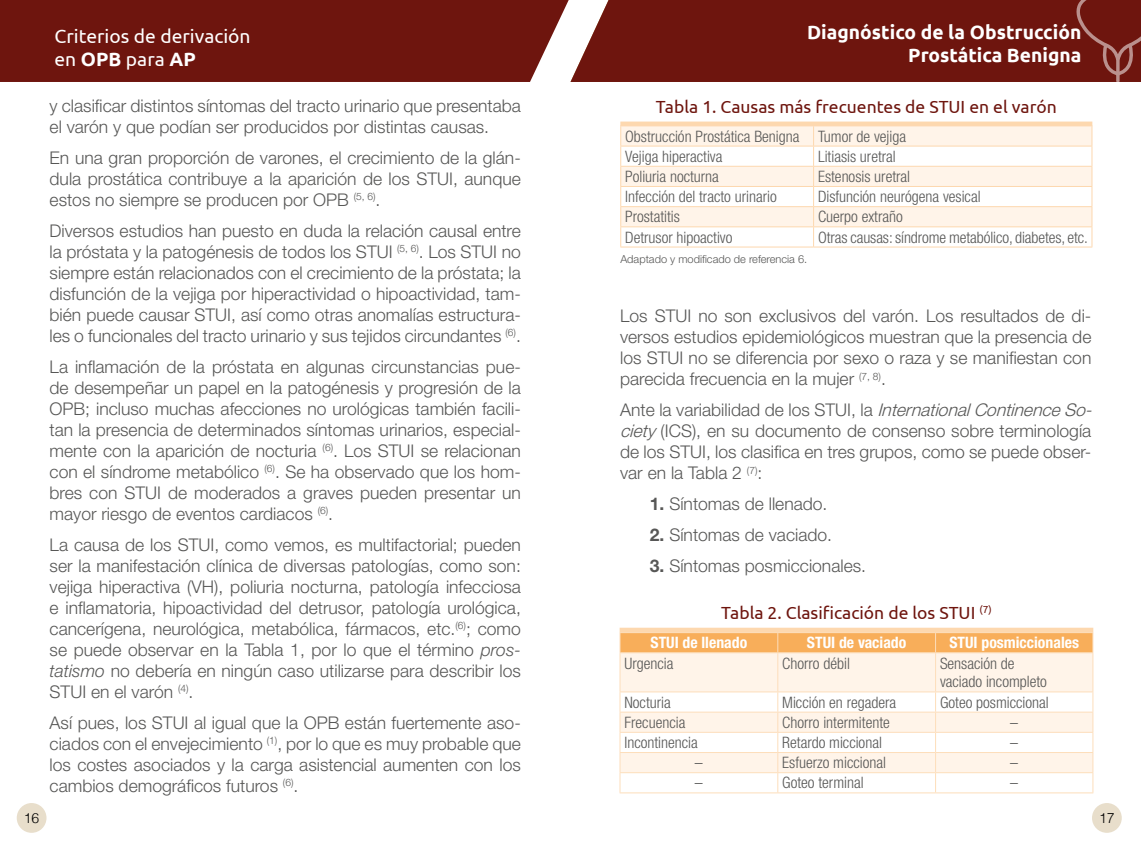
<style>
.page{position:relative;width:1141px;height:844px;background:#fff}
.page>*{position:absolute;margin:0;border:0;box-sizing:border-box;transform-origin:0 0}
.t1{font:700 19.25px/23.1px "Ubuntu";color:#fff;text-align:right}
.t2{font:19.25px/23.1px "Ubuntu";color:#fff}
.t3{font:300 17.5px/21px "Helvetica Neue LT Std";color:#575756;text-align:justify}
.t4{font:17.5px "Ubuntu";color:#6e150e}
.t5{font:300 condensed 15.75px/20.1px "Helvetica Neue LT Std";color:#575756}
.t6{font:700 condensed 15.75px "Helvetica Neue LT Std";color:#fff}
.t7{font:300 14px "Helvetica";color:#000}
.t8{font:300 11.03px "Helvetica Neue LT Std";color:#575756}
.s1{font-weight:700}
.s2{font-style:italic}
</style>
<div class="page">
<div style="left:0;top:0;width:569px;height:82px;background:#6e150e"></div>
<div style="left:17px;top:802px;width:30px;height:30px;background:#e8decb;border-radius:50%"></div>
<div style="left:570px;top:0;width:505px;height:82px;background:#6e150e"></div>
<div style="left:1092px;top:802px;width:30px;height:30px;background:#e8decb;border-radius:50%"></div>
<svg style="left:1075px;top:0;width:66px;height:82px;background:#77241d"></svg>
<div style="left:620px;top:121px;width:472px;height:5px;background:#fdd8af"></div>
<svg style="left:621px;top:126px;width:471px;height:100px;fill:#fff4e9"></svg>
<hr style="left:620px;top:146px;width:194px;height:1px;background:#fdd8af">
<hr style="left:814px;top:146px;width:278px;height:1px;background:#fdd8af">
<hr style="left:620px;top:166px;width:194px;height:1px;background:#fdd8af">
<hr style="left:814px;top:166px;width:278px;height:1px;background:#fdd8af">
<hr style="left:620px;top:186px;width:194px;height:1px;background:#fdd8af">
<hr style="left:814px;top:186px;width:278px;height:1px;background:#fdd8af">
<hr style="left:620px;top:206px;width:194px;height:1px;background:#fdd8af">
<hr style="left:814px;top:206px;width:278px;height:1px;background:#fdd8af">
<hr style="left:620px;top:226px;width:194px;height:1px;background:#fdd8af">
<hr style="left:814px;top:226px;width:278px;height:1px;background:#fdd8af">
<svg style="left:813px;top:126px;width:1px;height:120px"></svg>
<svg style="left:620px;top:126px;width:1px;height:120px"></svg>
<svg style="left:1092px;top:126px;width:1px;height:120px"></svg>
<hr style="left:620px;top:246px;width:194px;height:1px;background:#fdd8af">
<hr style="left:814px;top:246px;width:278px;height:1px;background:#fdd8af">
<div style="left:620px;top:627px;width:473px;height:5px;background:#fdd8af"></div>
<svg style="left:621px;top:653px;width:471px;height:119px;fill:#fff4e9"></svg>
<hr style="left:620px;top:652px;width:158px;height:1px;background:#fddebb">
<hr style="left:778px;top:652px;width:158px;height:1px;background:#fddebb">
<hr style="left:777px;top:653px;width:1px;height:38px;background:#fddebb">
<hr style="left:936px;top:652px;width:157px;height:1px;background:#fddebb">
<hr style="left:620px;top:691px;width:158px;height:1px;background:#fddebb">
<hr style="left:778px;top:691px;width:158px;height:1px;background:#fddebb">
<hr style="left:936px;top:691px;width:157px;height:1px;background:#fddebb">
<hr style="left:620px;top:711px;width:158px;height:1px;background:#fddebb">
<hr style="left:778px;top:711px;width:158px;height:1px;background:#fddebb">
<hr style="left:936px;top:711px;width:157px;height:1px;background:#fddebb">
<hr style="left:620px;top:731px;width:158px;height:1px;background:#fddebb">
<hr style="left:778px;top:731px;width:158px;height:1px;background:#fddebb">
<hr style="left:936px;top:731px;width:157px;height:1px;background:#fddebb">
<hr style="left:620px;top:752px;width:158px;height:1px;background:#fddebb">
<hr style="left:778px;top:752px;width:158px;height:1px;background:#fddebb">
<hr style="left:936px;top:752px;width:157px;height:1px;background:#fddebb">
<svg style="left:777px;top:692px;width:1px;height:100px"></svg>
<hr style="left:935px;top:653px;width:1px;height:38px;background:#fddebb">
<hr style="left:620px;top:772px;width:158px;height:1px;background:#fddebb">
<hr style="left:778px;top:772px;width:158px;height:1px;background:#fddebb">
<hr style="left:936px;top:772px;width:157px;height:1px;background:#fddebb">
<svg style="left:935px;top:692px;width:1px;height:100px"></svg>
<svg style="left:620px;top:632px;width:473px;height:20px;background:#f8b060"></svg>
<hr style="left:620px;top:653px;width:1px;height:38px;background:#fddebb">
<hr style="left:1092px;top:653px;width:1px;height:38px;background:#fddebb">
<svg style="left:620px;top:692px;width:1px;height:100px"></svg>
<svg style="left:1092px;top:692px;width:1px;height:100px"></svg>
<hr style="left:620px;top:792px;width:158px;height:1px;background:#fddebb">
<hr style="left:778px;top:792px;width:158px;height:1px;background:#fddebb">
<hr style="left:936px;top:792px;width:157px;height:1px;background:#fddebb">
<p class="t7" style="left:24px;top:806px;width:17px">16</p>
<p class="t2" style="left:55px;top:24px;width:198px">Criterios de derivación en <span class="s1">OPB</span> para <span class="s1">AP</span></p>
<p class="t3" style="left:50px;top:95px;width:473px">y clasificar distintos síntomas del tracto urinario que presentaba el varón y que podían ser producidos por distintas causas.</p>
<p class="t3" style="left:50px;top:147px;width:473px">En una gran proporción de varones, el crecimiento de la glán&shy;dula prostática contribuye a la aparición de los STUI, aunque estos no siempre se producen por OPB <sup>(5,</sup> <sup>6)</sup>.</p>
<p class="t3" style="left:50px;top:219px;width:473px">Diversos estudios han puesto en duda la relación causal entre la próstata y la patogénesis de todos los STUI <sup>(5,</sup> <sup>6)</sup>. Los STUI no siempre están relacionados con el crecimiento de la próstata; la disfunción de la vejiga por hiperactividad o hipoactividad, tam&shy;bién puede causar STUI, así como otras anomalías estructura&shy;les o funcionales del tracto urinario y sus tejidos circundantes <sup>(6)</sup>.</p>
<p class="t3" style="left:50px;top:355px;width:473px">La inflamación de la próstata en algunas circunstancias pue&shy;de desempeñar un papel en la patogénesis y progresión de la OPB; incluso muchas afecciones no urológicas también facili&shy;tan la presencia de determinados síntomas urinarios, especial&shy;mente con la aparición de nocturia <sup>(6)</sup>. Los STUI se relacionan con el síndrome metabólico <sup>(6)</sup>. Se ha observado que los hom&shy;bres con STUI de moderados a graves pueden presentar un mayor riesgo de eventos cardiacos <sup>(6)</sup>.</p>
<p class="t3" style="left:50px;top:533px;width:473px">La causa de los STUI, como vemos, es multifactorial; pueden ser la manifestación clínica de diversas patologías, como son: vejiga hiperactiva (VH), poliuria nocturna, patología infecciosa e inflamatoria, hipoactividad del detrusor, patología urológica, cancerígena, neurológica, metabólica, fármacos, etc.<sup>(6)</sup>; como se puede observar en la Tabla 1, por lo que el término <span class="s2">pros&shy;tatismo</span> no debería en ningún caso utilizarse para describir los STUI en el varón <sup>(4)</sup>.</p>
<p class="t3" style="left:50px;top:711px;width:473px">Así pues, los STUI al igual que la OPB están fuertemente aso&shy;ciados con el envejecimiento <sup>(1)</sup>, por lo que es muy probable que los costes asociados y la carga asistencial aumenten con los cambios demográficos futuros <sup>(6)</sup>.</p>
<p class="t1" style="left:807px;top:20px;width:276px">Diagnóstico de la Obstrucción<br>Prostática Benigna</p>
<p class="t4" style="left:656px;top:96px;width:403px">Tabla 1. Causas más frecuentes de STUI en el varón</p>
<p class="t5" style="left:625px;top:126px;width:282px">Obstrucción Prostática Benigna Tumor de vejiga<br>Vejiga hiperactiva</p>
<p class="t5" style="left:818px;top:146px;width:79px">Litiasis uretral</p>
<p class="t5" style="left:625px;top:166px;width:95px">Poliuria nocturna</p>
<p class="t5" style="left:818px;top:166px;width:94px">Estenosis uretral</p>
<p class="t5" style="left:625px;top:186px;width:153px">Infección del tracto urinario</p>
<p class="t5" style="left:818px;top:186px;width:164px">Disfunción neurógena vesical</p>
<p class="t5" style="left:625px;top:206px;width:56px">Prostatitis</p>
<p class="t5" style="left:818px;top:206px;width:86px">Cuerpo extraño</p>
<p class="t5" style="left:625px;top:227px;width:109px">Detrusor hipoactivo</p>
<p class="t5" style="left:818px;top:227px;width:272px">Otras causas: síndrome metabólico, diabetes, etc.</p>
<p class="t8" style="left:620px;top:252px;width:188px">Adaptado y modificado de referencia 6.</p>
<p class="t3" style="left:620px;top:305px;width:473px">Los STUI no son exclusivos del varón. Los resultados de di&shy;versos estudios epidemiológicos muestran que la presencia de los STUI no se diferencia por sexo o raza y se manifiestan con parecida frecuencia en la mujer <sup>(7,</sup> <sup>8)</sup>.</p>
<p class="t3" style="left:620px;top:399px;width:478px;text-align:left">Ante la variabilidad de los STUI, la <span class="s2">InternationalContinenceSo&shy;ciety</span> (ICS), en su documento de consenso sobre terminología de los STUI, los clasifica en tres grupos, como se puede obser&shy;var en la Tabla 2 <sup>(7)</sup>:</p>
<p class="t3" style="left:650px;top:493px;width:179px"><span class="s1">1.</span> Síntomas de llenado.</p>
<p class="t3" style="left:650px;top:524px;width:184px"><span class="s1">2.</span> Síntomas de vaciado.</p>
<p class="t3" style="left:650px;top:555px;width:218px"><span class="s1">3.</span> Síntomas posmiccionales.</p>
<p class="t4" style="left:721px;top:602px;width:272px">Tabla 2. Clasificación de los STUI <sup>(7)</sup></p>
<p class="t6" style="left:651px;top:633px;width:98px">STUI de llenado</p>
<p class="t6" style="left:807px;top:633px;width:101px">STUI de vaciado</p>
<p class="t6" style="left:949px;top:633px;width:131px">STUI posmiccionales</p>
<p class="t5" style="left:624px;top:652px;width:50px">Urgencia</p>
<p class="t5" style="left:782px;top:652px;width:69px">Chorro débil</p>
<p class="t5" style="left:940px;top:653px;width:108px;line-height:18.9px">Sensación de vaciado incompleto</p>
<p class="t5" style="left:624px;top:691px;width:48px">Nocturia</p>
<p class="t5" style="left:782px;top:691px;width:115px">Micción en regadera</p>
<p class="t5" style="left:940px;top:691px;width:110px">Goteo posmiccional</p>
<p class="t5" style="left:624px;top:712px;width:62px">Frecuencia</p>
<p class="t5" style="left:782px;top:712px;width:109px">Chorro intermitente</p>
<p class="t5" style="left:1010px;top:712px;width:9px">–</p>
<p class="t5" style="left:624px;top:732px;width:75px">Incontinencia</p>
<p class="t5" style="left:782px;top:732px;width:101px">Retardo miccional</p>
<p class="t5" style="left:1010px;top:732px;width:9px">–</p>
<p class="t5" style="left:695px;top:752px;width:9px">–</p>
<p class="t5" style="left:782px;top:752px;width:105px">Esfuerzo miccional</p>
<p class="t5" style="left:1010px;top:752px;width:9px">–</p>
<p class="t5" style="left:695px;top:772px;width:9px">–</p>
<p class="t5" style="left:782px;top:772px;width:83px">Goteo terminal</p>
<p class="t5" style="left:1010px;top:772px;width:9px">–</p>
<p class="t7" style="left:1099px;top:806px;width:17px">17</p>
</div>
